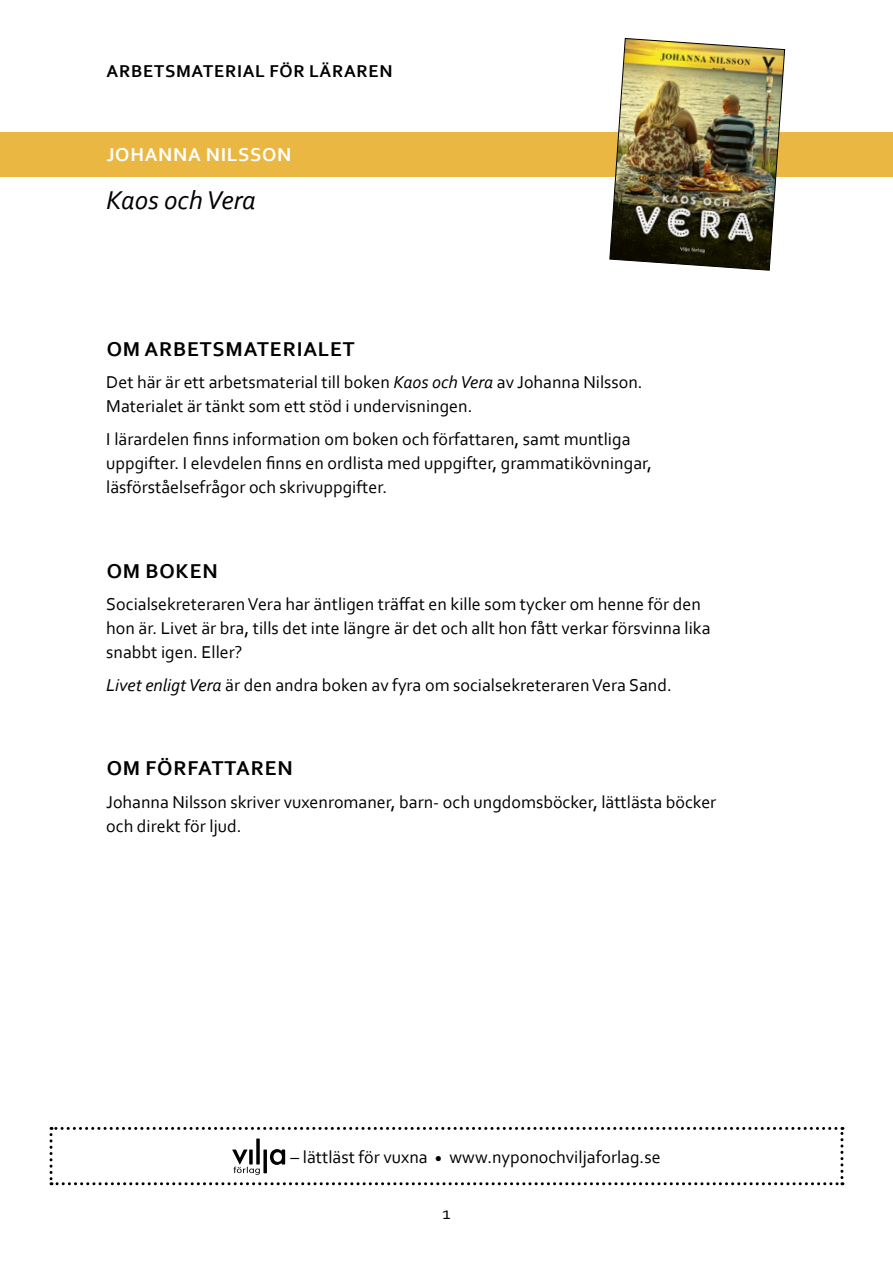
<style>
.page{position:relative;width:893px;height:1263px;background:#fff}
.page>*{position:absolute;margin:0;border:0;box-sizing:border-box;transform-origin:0 0}
.t1{font:italic 27px "Corbel";color:#000}
.t2{font:700 21px "Corbel";letter-spacing:.04em;color:#000}
.t3{font:700 19.5px "Corbel";letter-spacing:.04em;color:#fff}
.t4{font:18px/24px "Corbel";color:#000}
.t5{font:700 18px "Corbel";letter-spacing:.04em;color:#000}
.s1{font-style:italic}
</style>
<div class="page">
<div style="left:0;top:132px;width:893px;height:44px;background:#eab743"></div>
<img style="left:609px;top:38px;width:176px;height:233px">
<svg style="left:50px;top:1127px;width:793px;height:58px"></svg>
<p class="t5" style="left:107px;top:60px;width:287px">ARBETSMATERIAL FÖR LÄRAREN</p>
<p class="t3" style="left:107px;top:143px;width:186px">JOHANNA NILSSON</p>
<h1 class="t1" style="left:106px;top:184px;width:151px">Kaos och Vera</h1>
<p class="t2" style="left:107px;top:336px;width:250px">OM ARBETSMATERIALET</p>
<p class="t4" style="left:106px;top:370px;width:538px">Det här är ett arbetsmaterial till boken <span class="s1">Kaos och Vera</span> av Johanna Nilsson.<br>Materialet är tänkt som ett stöd i undervisningen.</p>
<p class="t4" style="left:106px;top:426px;width:547px">I lärardelen finns information om boken och författaren, samt muntliga uppgifter. I elevdelen finns en ordlista med uppgifter, grammatikövningar, läsförståelsefrågor och skrivuppgifter.</p>
<p class="t2" style="left:107px;top:558px;width:112px">OM BOKEN</p>
<p class="t4" style="left:106px;top:592px;width:606px">SocialsekreterarenVera har äntligen träffat en kille som tycker om henne för den hon är. Livet är bra, tills det inte längre är det och allt hon fått verkar försvinna lika snabbt igen. Eller?</p>
<p class="t4" style="left:106px;top:672px;width:567px"><span class="s1">Livet enligt Vera</span> är den andra boken av fyra om socialsekreteraren Vera Sand.</p>
<p class="t2" style="left:107px;top:755px;width:188px">OM FÖRFATTAREN</p>
<p class="t4" style="left:106px;top:789px;width:611px">Johanna Nilsson skriver vuxenromaner, barn- och ungdomsböcker, lättlästa böcker och direkt för ljud.</p>
<p class="t4" style="left:291px;top:1144px;width:372px">– lättläst för vuxna <sub>•</sub> www.nyponochviljaforlag.se</p>
<p class="t4" style="left:442px;top:1200px;width:10px">1</p>
</div>
